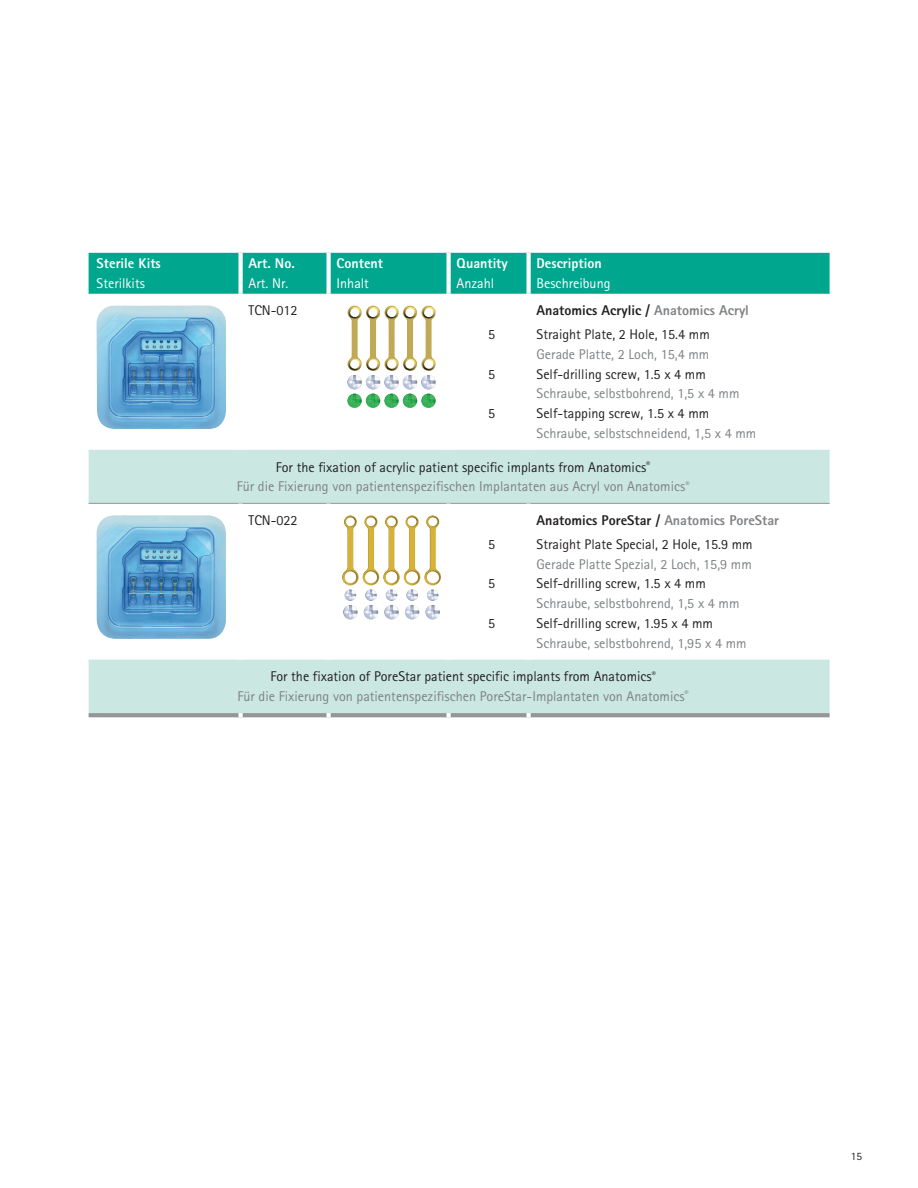
<style>
.page{position:relative;width:918px;height:1188px;background:#fff}
.page>*{position:absolute;margin:0;border:0;box-sizing:border-box;transform-origin:0 0}
.t1{font:14.1px/19.8px "Rotis Sans Serif Pro";color:#7f8184;text-align:center}
.t2{font:14.1px/23.7px "Rotis Sans Serif Pro";color:#231f20}
.t3{font:800 14.1px "Rotis Sans Serif Pro";color:#fff}
.t4{font:14.1px "Rotis Sans Serif Pro";color:#fff}
.t5{font:11.25px "Rotis Sans Serif Pro";color:#231f20}
.s1{font-weight:800}
.s2{font-weight:800;color:#7f8184}
.s3{color:#231f20}
</style>
<div class="page">
<div style="left:89px;top:253px;width:741px;height:40px;background:#00a68e"></div>
<svg style="left:89px;top:450px;width:741px;height:263px"></svg>
<hr style="left:89px;top:713px;width:152px;height:4px;background:#939598">
<hr style="left:241px;top:713px;width:88px;height:4px;background:#939598">
<hr style="left:329px;top:713px;width:120px;height:4px;background:#939598">
<hr style="left:449px;top:713px;width:80px;height:4px;background:#939598">
<hr style="left:529px;top:713px;width:301px;height:4px;background:#939598">
<hr style="left:89px;top:503px;width:741px;height:1px;background:#939598">
<div style="left:326px;top:504px;width:5px;height:156px;background:#fff"></div>
<div style="left:446px;top:504px;width:5px;height:156px;background:#fff"></div>
<div style="left:526px;top:504px;width:5px;height:156px;background:#fff"></div>
<svg style="left:326px;top:713px;width:5px;height:4px"></svg>
<svg style="left:446px;top:713px;width:5px;height:4px"></svg>
<svg style="left:526px;top:713px;width:5px;height:4px"></svg>
<div style="left:238px;top:504px;width:5px;height:156px;background:#fff"></div>
<svg style="left:238px;top:713px;width:5px;height:4px"></svg>
<hr style="left:89px;top:293px;width:149px;height:1px;background:#939598">
<hr style="left:243px;top:293px;width:83px;height:1px;background:#939598">
<hr style="left:331px;top:293px;width:115px;height:1px;background:#939598">
<hr style="left:451px;top:293px;width:75px;height:1px;background:#939598">
<hr style="left:531px;top:293px;width:299px;height:1px;background:#939598">
<div style="left:238px;top:253px;width:5px;height:41px;background:#fff"></div>
<div style="left:326px;top:253px;width:5px;height:41px;background:#fff"></div>
<div style="left:446px;top:253px;width:5px;height:41px;background:#fff"></div>
<div style="left:526px;top:253px;width:5px;height:41px;background:#fff"></div>
<img style="left:97px;top:306px;width:129px;height:123px">
<img style="left:347px;top:306px;width:15px;height:65px">
<img style="left:347px;top:375px;width:15px;height:15px">
<img style="left:347px;top:393px;width:15px;height:15px">
<img style="left:366px;top:306px;width:15px;height:65px">
<img style="left:366px;top:375px;width:14px;height:15px">
<img style="left:366px;top:393px;width:14px;height:15px">
<img style="left:384px;top:306px;width:15px;height:65px">
<img style="left:384px;top:375px;width:15px;height:15px">
<img style="left:384px;top:393px;width:15px;height:15px">
<img style="left:403px;top:306px;width:15px;height:65px">
<img style="left:403px;top:375px;width:14px;height:15px">
<img style="left:403px;top:393px;width:14px;height:15px">
<img style="left:421px;top:306px;width:15px;height:65px">
<img style="left:421px;top:375px;width:15px;height:15px">
<img style="left:421px;top:393px;width:15px;height:15px">
<img style="left:97px;top:515px;width:129px;height:124px">
<svg style="left:345px;top:589px;width:11px;height:12px"></svg>
<img style="left:343px;top:605px;width:15px;height:14px">
<img style="left:342px;top:515px;width:17px;height:70px">
<svg style="left:365px;top:589px;width:12px;height:12px"></svg>
<img style="left:364px;top:605px;width:14px;height:14px">
<img style="left:363px;top:515px;width:16px;height:70px">
<svg style="left:386px;top:589px;width:11px;height:12px"></svg>
<img style="left:384px;top:605px;width:15px;height:14px">
<img style="left:383px;top:515px;width:17px;height:70px">
<svg style="left:406px;top:589px;width:12px;height:12px"></svg>
<img style="left:405px;top:605px;width:14px;height:14px">
<img style="left:404px;top:515px;width:16px;height:70px">
<svg style="left:427px;top:589px;width:12px;height:12px"></svg>
<img style="left:425px;top:605px;width:15px;height:14px">
<img style="left:424px;top:515px;width:17px;height:70px">
<p class="t3" style="left:97px;top:258px;width:66px">Sterile Kits</p>
<p class="t4" style="left:97px;top:278px;width:50px">Sterilkits</p>
<p class="t3" style="left:249px;top:258px;width:48px">Art. No.</p>
<p class="t4" style="left:249px;top:278px;width:41px">Art. Nr.</p>
<p class="t3" style="left:337px;top:258px;width:48px">Content</p>
<p class="t4" style="left:337px;top:278px;width:34px">Inhalt</p>
<p class="t3" style="left:457px;top:258px;width:53px">Quantity</p>
<p class="t4" style="left:457px;top:278px;width:39px">Anzahl</p>
<p class="t3" style="left:537px;top:258px;width:67px">Description</p>
<p class="t4" style="left:537px;top:278px;width:75px">Beschreibung</p>
<p class="t2" style="left:537px;top:300px;width:214px"><span class="s1">Anatomics Acrylic /</span> <span class="s2">Anatomics Acryl<br></span>Straight Plate, 2 Hole, 15.4 mm</p>
<p class="t1" style="left:537px;top:345px;width:174px">Gerade Platte, 2 Loch, 15,4 mm</p>
<p class="t2" style="left:537px;top:363px;width:171px">Self-drilling screw, 1.5 x 4 mm</p>
<p class="t1" style="left:537px;top:385px;width:204px">Schraube, selbstbohrend, 1,5 x 4 mm</p>
<p class="t2" style="left:537px;top:402px;width:174px">Self-tapping screw, 1.5 x 4 mm</p>
<p class="t1" style="left:537px;top:424px;width:221px">Schraube, selbstschneidend, 1,5 x 4 mm</p>
<p class="t1" style="left:237px;top:458px;width:454px"><span class="s3">For the fixation of acrylic patient specific implants from Anatomics</span><sup>®<br></sup>Für die Fixierung von patientenspezifischen Implantaten aus Acryl von Anatomics<sup>®</sup></p>
<p class="t2" style="left:249px;top:509px;width:51px">TCN-022</p>
<p class="t2" style="left:488px;top:533px;width:9px">5</p>
<p class="t2" style="left:488px;top:573px;width:9px">5</p>
<p class="t2" style="left:488px;top:612px;width:9px">5</p>
<p class="t2" style="left:249px;top:300px;width:51px">TCN-012</p>
<p class="t2" style="left:488px;top:323px;width:9px">5</p>
<p class="t2" style="left:488px;top:363px;width:9px">5</p>
<p class="t2" style="left:488px;top:402px;width:9px">5</p>
<p class="t2" style="left:537px;top:509px;width:244px"><span class="s1">Anatomics PoreStar /</span> <span class="s2">Anatomics PoreStar<br></span>Straight Plate Special, 2 Hole, 15.9 mm</p>
<p class="t1" style="left:537px;top:555px;width:217px">Gerade Platte Spezial, 2 Loch, 15,9 mm</p>
<p class="t2" style="left:537px;top:573px;width:171px">Self-drilling screw, 1.5 x 4 mm</p>
<p class="t1" style="left:537px;top:594px;width:204px">Schraube, selbstbohrend, 1,5 x 4 mm</p>
<p class="t2" style="left:537px;top:612px;width:178px">Self-drilling screw, 1.95 x 4 mm</p>
<p class="t1" style="left:537px;top:634px;width:212px">Schraube, selbstbohrend, 1,95 x 4 mm</p>
<p class="t1" style="left:237px;top:668px;width:453px"><span class="s3">For the fixation of PoreStar patient specific implants from Anatomics</span><sup>®<br></sup>Für die Fixierung von patientenspezifischen PoreStar-Implantaten von Anatomics<sup>®</sup></p>
<p class="t5" style="left:851px;top:1152px;width:13px">15</p>
</div>
